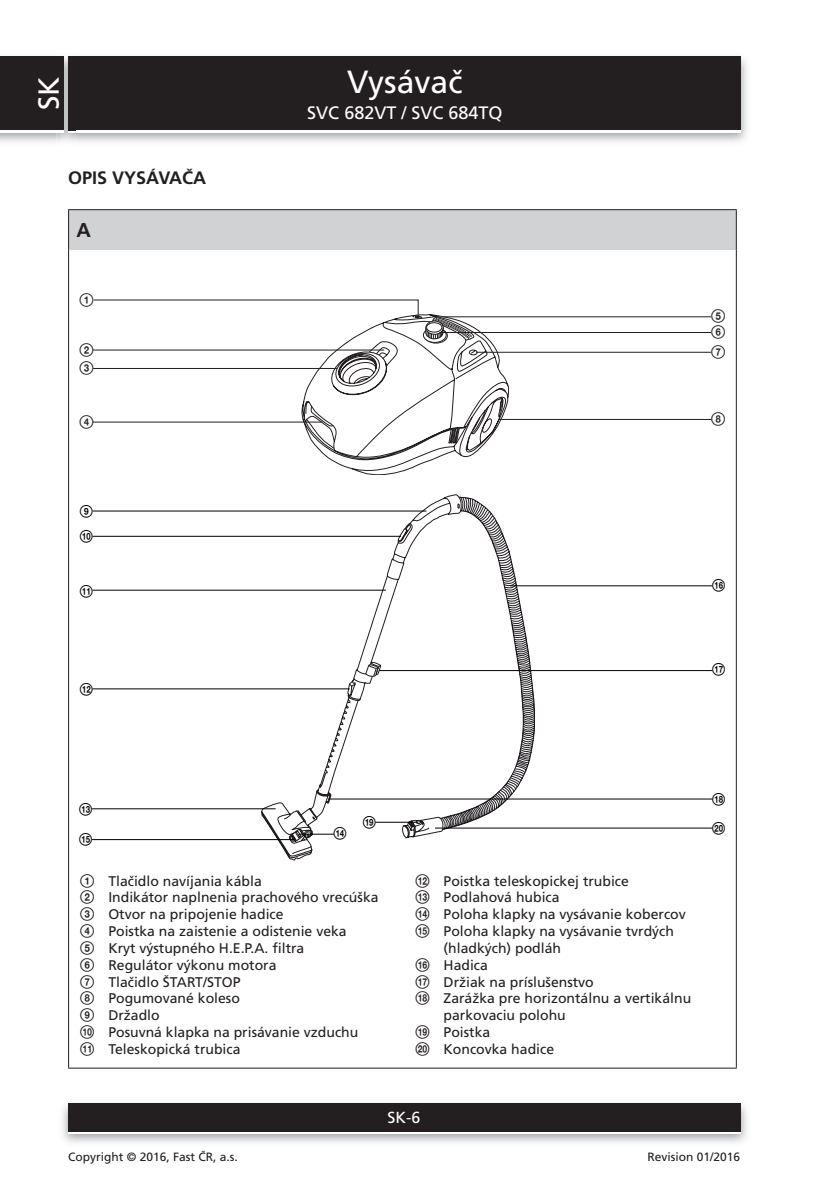
<style>
.page{position:relative;width:840px;height:1191px;background:#fff}
.page>*{position:absolute;margin:0;border:0;box-sizing:border-box;transform-origin:0 0}
.t1{font:32px "Frutiger CE";color:#fff}
.t2{font:29px "Frutiger CE";color:#fff}
.text{font:700 20px "Frutiger CE";color:#231f20}
.t3{font:18px "Frutiger CE";color:#fff}
.nadpisek_9{font:700 18px "Frutiger CE";color:#231f20}
.t4{font:16px "Frutiger CE";color:#fff}
.t5{font:14px/16.8px "Frutiger CE";color:#231f20}
.t6{font:14px "Zz 3";color:#231f20}
.t7{font:13px/25.2px "Zz 3";color:#000}
.t8{font:12px "Frutiger CE";color:#231f20}
.s1{font-family:"Zz 3"}
</style>
<div class="page">
<img style="left:0;top:56px;width:747px;height:86px">
<div style="left:68px;top:59px;width:672px;height:74px;background:#fff"></div>
<div style="left:68px;top:57px;width:672px;height:73px;background:#231f20"></div>
<img style="left:62px;top:1103px;width:685px;height:40px">
<div style="left:68px;top:1106px;width:672px;height:28px;background:linear-gradient(to right,#fff,#fff)"></div>
<div style="left:68px;top:1103px;width:672px;height:28px;background:#231f20"></div>
<img style="left:57px;top:56px;width:18px;height:86px">
<img style="left:68px;top:130px;width:7px;height:3px">
<svg style="left:68px;top:57px;width:7px;height:2px"></svg>
<img style="left:68px;top:59px;width:7px;height:71px">
<div style="left:0;top:59px;width:64px;height:74px;background:#fff"></div>
<div style="left:0;top:57px;width:64px;height:73px;background:#231f20"></div>
<div style="left:69px;top:210px;width:667px;height:39px;background:#d1d2d4"></div>
<hr style="left:68px;top:209px;width:668px;height:1px;background:#231f20">
<hr style="left:68px;top:210px;width:1px;height:39px;background:#231f20">
<hr style="left:735px;top:210px;width:1px;height:39px;background:#231f20">
<hr style="left:68px;top:249px;width:1px;height:818px;background:#231f20">
<hr style="left:735px;top:249px;width:1px;height:818px;background:#231f20">
<hr style="left:68px;top:1067px;width:668px;height:1px;background:#231f20">
<hr style="left:442px;top:316px;width:268px;height:1px;background:#231f20">
<hr style="left:476px;top:352px;width:234px;height:1px;background:#231f20">
<hr style="left:499px;top:419px;width:211px;height:1px;background:#231f20">
<svg style="left:93px;top:299px;width:415px;height:176px"></svg>
<hr style="left:439px;top:332px;width:271px;height:1px;background:#231f20">
<svg style="left:261px;top:669px;width:96px;height:191px"></svg>
<svg style="left:357px;top:495px;width:178px;height:334px"></svg>
<svg style="left:401px;top:768px;width:124px;height:70px"></svg>
<hr style="left:379px;top:670px;width:333px;height:1px;background:#000">
<hr style="left:510px;top:585px;width:202px;height:1px;background:#000">
<hr style="left:328px;top:798px;width:384px;height:1px;background:#000">
<hr style="left:375px;top:822px;width:43px;height:1px;background:#000">
<hr style="left:435px;top:827px;width:277px;height:1px;background:#000">
<hr style="left:92px;top:511px;width:334px;height:1px;background:#000">
<hr style="left:92px;top:536px;width:309px;height:1px;background:#000">
<hr style="left:92px;top:590px;width:293px;height:1px;background:#000">
<hr style="left:92px;top:688px;width:257px;height:1px;background:#000">
<hr style="left:92px;top:808px;width:183px;height:1px;background:#000">
<hr style="left:299px;top:834px;width:34px;height:1px;background:#000">
<hr style="left:92px;top:839px;width:202px;height:1px;background:#000">
<h2 class="t2" style="left:32px;top:110px;width:35px;rotate:-90deg">SK</h2>
<h1 class="t1" style="left:347px;top:64px;width:117px">Vysávač</h1>
<p class="t3" style="left:307px;top:102px;width:197px">SVC 682VT / SVC 684TQ</p>
<p class="nadpisek_9" style="left:68px;top:168px;width:139px">OPIS VYSÁVAČA</p>
<p class="text" style="left:77px;top:219px;width:16px">A</p>
<p class="t6" style="left:79px;top:293px;width:16px">1</p>
<p class="t6" style="left:79px;top:343px;width:16px">2</p>
<p class="t6" style="left:79px;top:361px;width:16px">3</p>
<p class="t6" style="left:79px;top:415px;width:16px">4</p>
<p class="t7" style="left:79px;top:498px;width:15px">9<br>0</p>
<p class="t7" style="left:79px;top:578px;width:15px">qa</p>
<p class="t7" style="left:79px;top:677px;width:15px">qs</p>
<p class="t6" style="left:710px;top:309px;width:16px">5</p>
<p class="t6" style="left:710px;top:345px;width:16px">7</p>
<p class="t6" style="left:710px;top:325px;width:16px">6</p>
<p class="t6" style="left:710px;top:412px;width:16px">8</p>
<p class="t7" style="left:711px;top:572px;width:15px">qh</p>
<p class="t7" style="left:711px;top:657px;width:15px">qj</p>
<p class="t7" style="left:79px;top:796px;width:15px">qd</p>
<p class="t7" style="left:362px;top:809px;width:15px">ql</p>
<p class="t7" style="left:333px;top:821px;width:15px">qf</p>
<p class="t7" style="left:79px;top:827px;width:15px">qg</p>
<p class="t5" style="left:80px;top:872px;width:300px"><span class="s1">1</span> Tlačidlo navíjania kábla<br><span class="s1">2</span> Indikátor naplnenia prachového vrecúška<br><span class="s1">3</span> Otvor na pripojenie hadice<br><span class="s1">4</span> Poistka na zaistenie a odistenie veka<br><span class="s1">5</span> Kryt výstupného H.E.P.A. filtra<br><span class="s1">6</span> Regulátor výkonu motora<br><span class="s1">7</span> Tlačidlo ŠTART/STOP<br><span class="s1">8</span> Pogumované koleso<br><span class="s1">9</span> Držadlo<br><span class="s1">0</span> Posuvná klapka na prisávanie vzduchu<br><span class="s1">qa</span> Teleskopická trubica</p>
<p class="t5" style="left:415px;top:872px;width:215px"><span class="s1">qs</span> Poistka teleskopickej trubice</p>
<p class="t5" style="left:415px;top:889px;width:146px"><span class="s1">qd</span> Podlahová hubica</p>
<p class="t5" style="left:415px;top:906px;width:272px"><span class="s1">qf</span> Poloha klapky na vysávanie kobercov</p>
<p class="t5" style="left:415px;top:922px;width:260px"><span class="s1">qg</span> Poloha klapky na vysávanie tvrdých</p>
<p class="t5" style="left:443px;top:939px;width:119px">(hladkých) podláh</p>
<p class="t5" style="left:415px;top:956px;width:74px"><span class="s1">qh</span> Hadica</p>
<p class="t5" style="left:415px;top:973px;width:180px"><span class="s1">qj</span> Držiak na príslušenstvo</p>
<p class="t5" style="left:415px;top:990px;width:277px"><span class="s1">qk</span> Zarážka pre horizontálnu a vertikálnu</p>
<p class="t5" style="left:443px;top:1006px;width:124px">parkovaciu polohu</p>
<p class="t5" style="left:415px;top:1023px;width:77px"><span class="s1">ql</span> Poistka</p>
<p class="t5" style="left:415px;top:1040px;width:140px"><span class="s1">w;</span> Koncovka hadice</p>
<p class="t4" style="left:387px;top:1108px;width:34px">SK-6</p>
<p class="t7" style="left:711px;top:786px;width:15px">qk</p>
<p class="t7" style="left:711px;top:815px;width:15px">w;</p>
<p class="t8" style="left:68px;top:1149px;width:171px">Copyright © 2016, Fast ČR, a.s.</p>
<p class="t8" style="left:647px;top:1149px;width:94px">Revision 01/2016</p>
</div>
